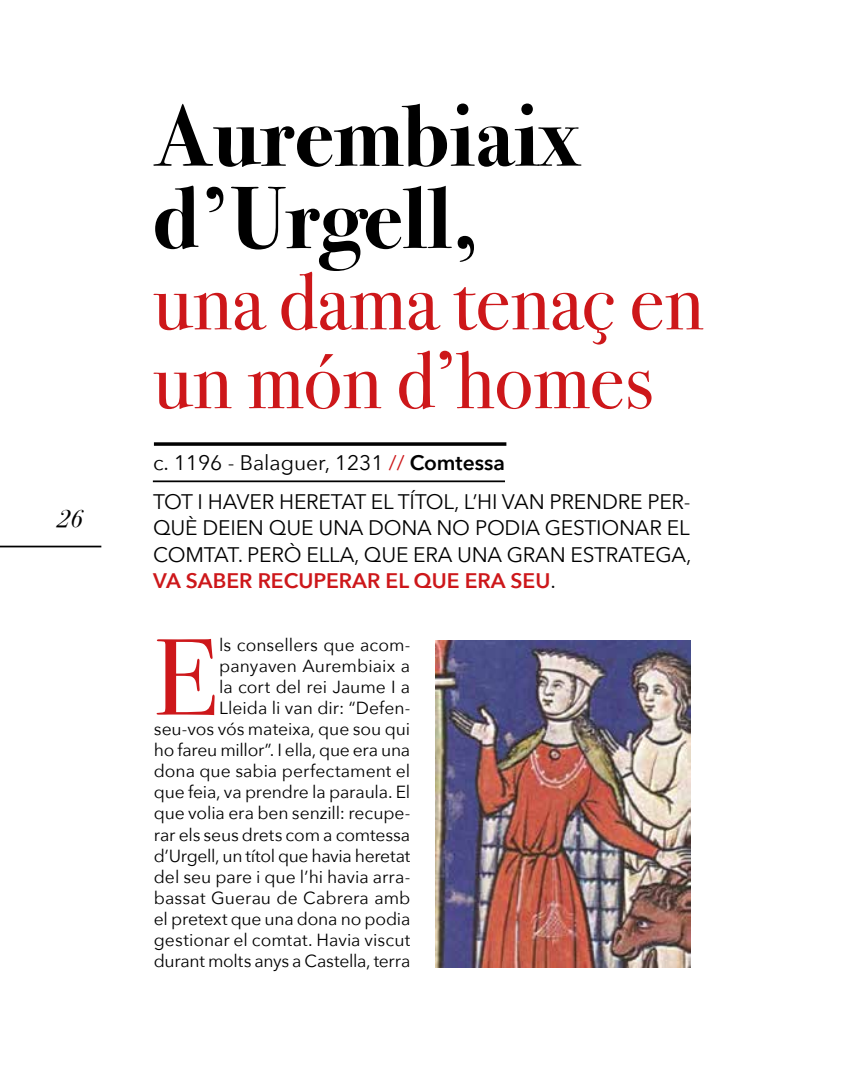
<style>
.page{position:relative;width:844px;height:1092px;background:#fff}
.page>*{position:absolute;margin:0;border:0;box-sizing:border-box;transform-origin:0 0}
.t1{font:107.98px "Bodoni Svty Two ITCTT";color:#cd171a}
.t2{font:700 88.38px/82.2px "Bodoni Svty Two ITCTT";color:#000}
.t3{font:81.38px/78.8px "Bodoni Svty Two ITCTT";color:#cd171a}
.t4{font:italic 24.5px "Bodoni Svty Two ITCTT";color:#000}
.t5{font:21px/26.2px "Avenir Next";letter-spacing:-.01em;color:#000;text-align:justify}
.t6{font:17.5px/21px "Avenir Next";letter-spacing:-.005em;color:#000;text-align:right}
.s1{color:#cd171a}
.s2{font-weight:600}
.s3{font-weight:600;color:#cd171a}
</style>
<div class="page">
<hr style="left:0;top:545px;width:101px;height:2px;background:#000">
<img style="left:435px;top:640px;width:255px;height:327px">
<svg style="left:154px;top:442px;width:352px;height:4px"></svg>
<hr style="left:153px;top:480px;width:352px;height:2px;background:#000">
<h3 class="t4" style="left:57px;top:504px;width:27px">26</h3>
<h2 class="t2" style="left:153px;top:96px;width:428px">Aurembiaix d’Urgell,</h2>
<h3 class="t3" style="left:153px;top:262px;width:552px">una dama tenaç en un món d’homes</h3>
<p class="t5" style="left:153px;top:450px;width:353px">c. 1196 - Balaguer, 1231 <span class="s1">//</span> <span class="s2">Comtessa</span></p>
<p class="t5" style="left:153px;top:489px;width:540px">TOT I HAVER HERETAT EL TÍTOL, L’HI VAN PRENDRE PER-QUÈ DEIEN QUE UNA DONA NO PODIA GESTIONAR EL COMTAT. PERÒ ELLA, QUE ERA UNA GRAN ESTRATEGA, <span class="s3">VA SABER RECUPERAR EL QUE ERA SEU</span>.</p>
<p class="t6" style="left:154px;top:635px;width:258px">ls consellers que acom&shy;panyaven Aurembiaix a<br>la cort del rei Jaume I a<br>Lleida li van dir: “Defen-<br>seu-vos vós mateixa, que sou qui ho fareu millor”. I ella, que era una dona que sabia perfectament el que feia, va prendre la paraula. El que volia era ben senzill: recupe&shy;rar els seus drets com a comtessa d’Urgell, un títol que havia heretat del seu pare i que l’hi havia arra&shy;bassat Guerau de Cabrera amb el pretext que una dona no podia gestionar el comtat. Havia viscut durant molts anys a Castella, terra</p>
<h1 class="t1" style="left:154px;top:613px;width:64px">E</h1>
</div>
